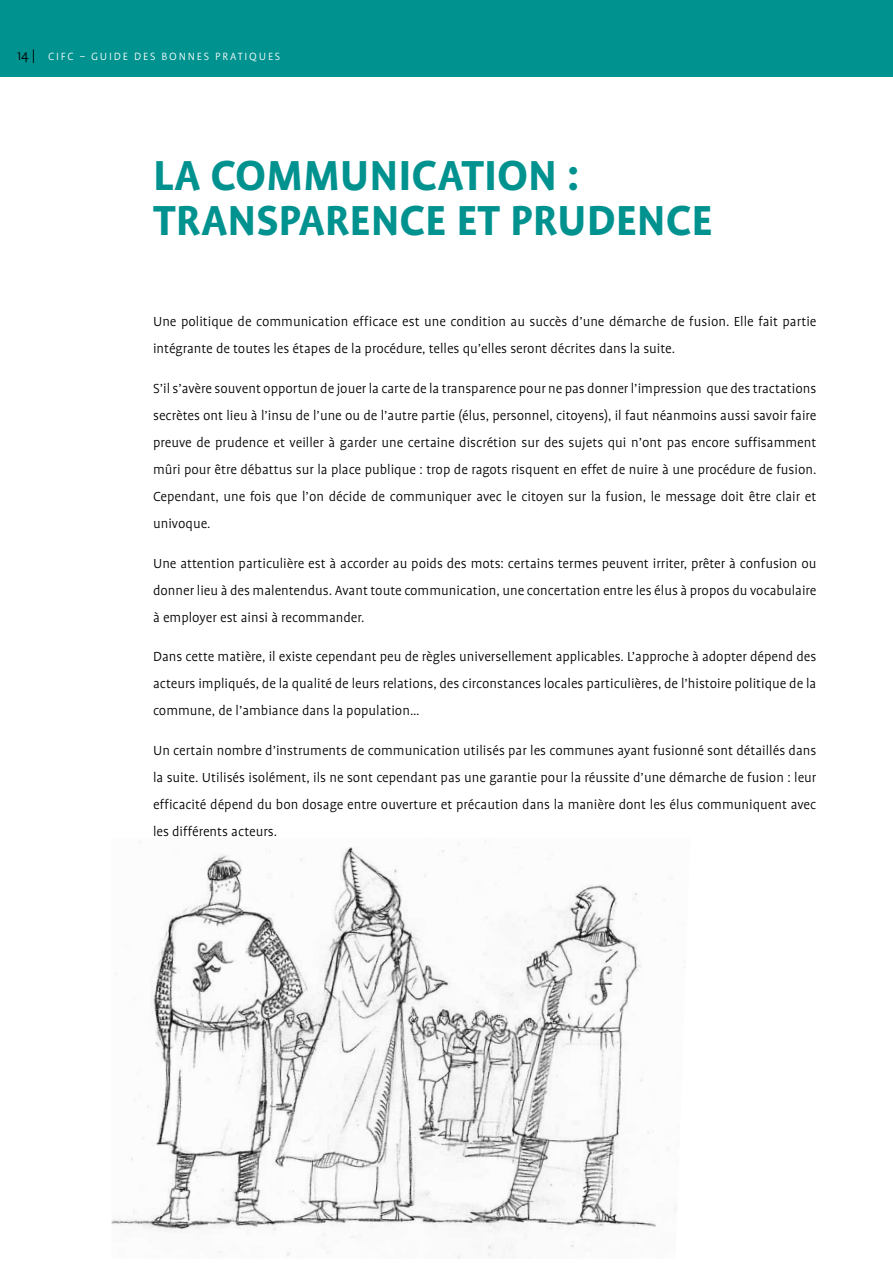
<style>
.page{position:relative;width:893px;height:1263px;background:#fff}
.page>*{position:absolute;margin:0;border:0;box-sizing:border-box;transform-origin:0 0}
.t1{font:700 48px "Profile";color:#00928f}
.t2{font:300 15px/27px "Profile";color:#000;text-align:justify}
.t3{font:300 12px "Profile";letter-spacing:.15em;color:#fff}
.s1{font-size:15px;color:#000}
</style>
<div class="page">
<div style="left:0;top:0;width:893px;height:77px;background:#00928f"></div>
<img style="left:112px;top:841px;width:573px;height:418px">
<p class="t3" style="left:17px;top:50px;width:265px"><span class="s1">14 |</span> CIFC – GUIDE DES BONNES PRATIQUES</p>
<h1 class="t1" style="left:153px;top:150px;width:210px">LA COMMUNICATION</h1>
<h1 class="t1" style="left:567px;top:150px;width:14px">:</h1>
<h1 class="t1" style="left:153px;top:195px;width:26px">TRANSPARENCE</h1>
<h1 class="t1" style="left:456px;top:195px;width:80px">ET PRUDENCE</h1>
<p class="t2" style="left:153px;top:308px;width:665px">Une politique de communication efficace est une condition au succès d’une démarche de fusion. Elle fait partie intégrante de toutes les étapes de la procédure, telles qu’elles seront décrites dans la suite.</p>
<p class="t2" style="left:153px;top:375px;width:665px">S’il s’avère souvent opportun de jouer la carte de la transparence pour ne pas donner l’impression que des tractations secrètes ont lieu à l’insu de l’une ou de l’autre partie (élus, personnel, citoyens), il faut néanmoins aussi savoir faire preuve de prudence et veiller à garder une certaine discrétion sur des sujets qui n’ont pas encore suffisamment mûri pour être débattus sur la place publique : trop de ragots risquent en effet de nuire à une procédure de fusion.<br>Cependant, une fois que l’on décide de communiquer avec le citoyen sur la fusion, le message doit être clair et univoque.</p>
<p class="t2" style="left:153px;top:550px;width:665px">Une attention particulière est à accorder au poids des mots: certains termes peuvent irriter, prêter à confusion ou donner lieu à des malentendus. Avant toute communication, une concertation entre les élus à propos du vocabulaire à employer est ainsi à recommander.</p>
<p class="t2" style="left:153px;top:643px;width:665px">Dans cette matière, il existe cependant peu de règles universellement applicables. L’approche à adopter dépend des acteurs impliqués, de la qualité de leurs relations, des circonstances locales particulières, de l’histoire politique de la commune, de l’ambiance dans la population…</p>
<p class="t2" style="left:153px;top:737px;width:665px">Un certain nombre d’instruments de communication utilisés par les communes ayant fusionné sont détaillés dans la suite. Utilisés isolément, ils ne sont cependant pas une garantie pour la réussite d’une démarche de fusion : leur efficacité dépend du bon dosage entre ouverture et précaution dans la manière dont les élus communiquent avec les différents acteurs.</p>
</div>
